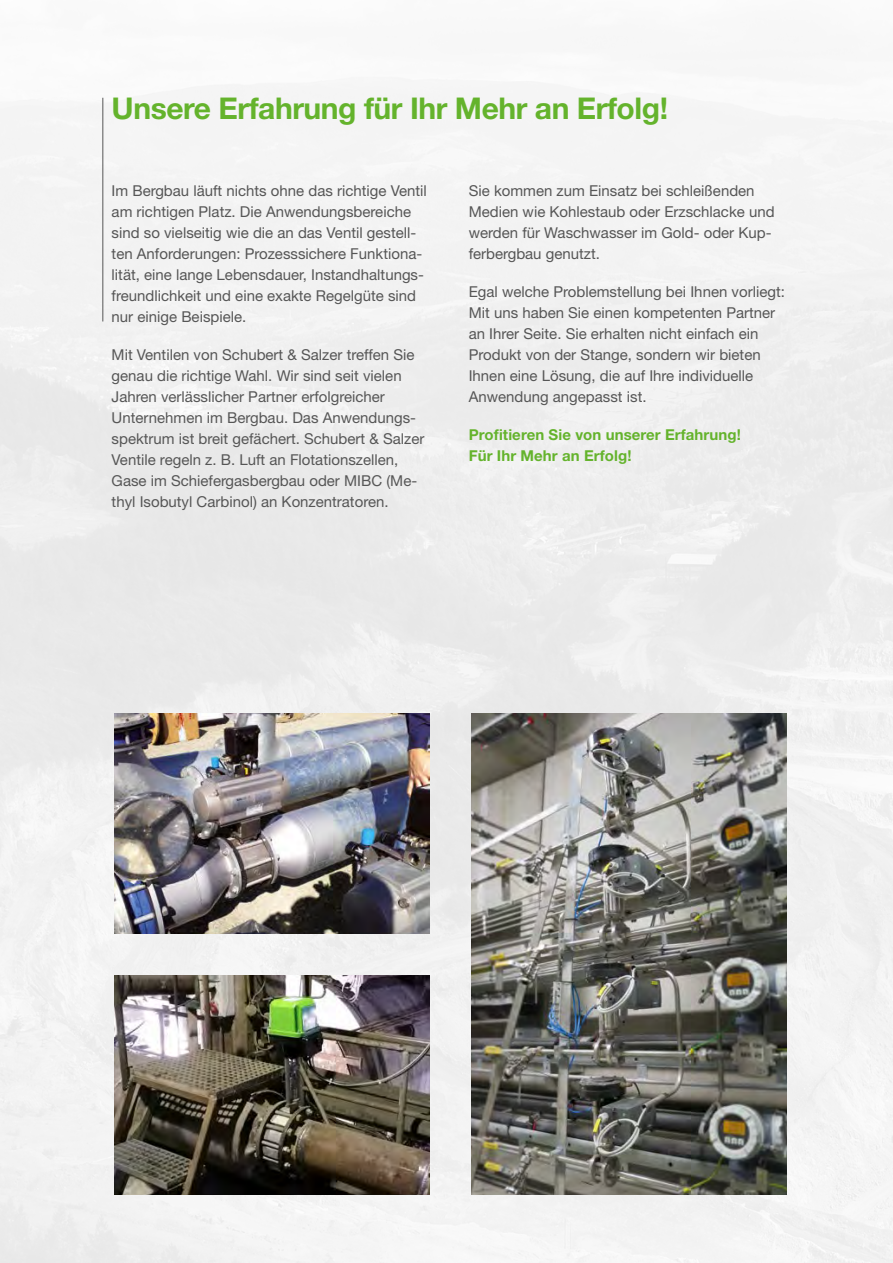
<style>
.page{position:relative;width:893px;height:1263px;background:#fff}
.page>*{position:absolute;margin:0;border:0;box-sizing:border-box;transform-origin:0 0}
.t1{font:700 30px "Helvetica Neue LT Std";letter-spacing:-.015em;color:#64b32c}
.t2{font:15px/21px "Helvetica Neue LT Std";color:#565656}
.t3{font:700 15px/21px "Helvetica Neue LT Std";letter-spacing:.005em;color:#64b32c}
</style>
<div class="page">
<div style="left:0;top:82px;width:893px;height:1181px;background:#f1f1f1"></div>
<img style="left:114px;top:975px;width:316px;height:220px">
<img style="left:471px;top:713px;width:316px;height:482px">
<hr style="left:103px;top:98px;width:1px;height:223px;background:#565656">
<img style="left:114px;top:713px;width:316px;height:220px">
<p class="t1" style="left:112px;top:90px;width:558px">Unsere Erfahrung für Ihr Mehr an Erfolg!</p>
<p class="t2" style="left:112px;top:180px;width:317px">Im Bergbau läuft nichts ohne das richtige Ventil am richtigen Platz. Die Anwendungsbereiche sind so vielseitig wie die an das Ventil gestell&shy;ten Anforderungen: Prozesssichere Funktiona&shy;lität, eine lange Lebensdauer, Instandhaltungs&shy;freundlichkeit und eine exakte Regelgüte sind nur einige Beispiele.</p>
<p class="t2" style="left:112px;top:344px;width:314px">Mit Ventilen von Schubert &amp; Salzer treffen Sie genau die richtige Wahl. Wir sind seit vielen Jahren verlässlicher Partner erfolgreicher Unternehmen im Bergbau. Das Anwendungs&shy;spektrum ist breit gefächert. Schubert &amp; Salzer Ventile regeln z. B. Luft an Flotationszellen, Gase im Schiefergasbergbau oder MIBC (Me&shy;thyl Isobutyl Carbinol) an Konzentratoren.</p>
<p class="t2" style="left:469px;top:180px;width:307px">Sie kommen zum Einsatz bei schleißenden Medien wie Kohlestaub oder Erzschlacke und werden für Waschwasser im Gold- oder Kup&shy;ferbergbau genutzt.</p>
<p class="t2" style="left:469px;top:281px;width:318px">Egal welche Problemstellung bei Ihnen vorliegt:<br>Mit uns haben Sie einen kompetenten Partner an Ihrer Seite. Sie erhalten nicht einfach ein Produkt von der Stange, sondern wir bieten Ihnen eine Lösung, die auf Ihre individuelle Anwendung angepasst ist.</p>
<p class="t3" style="left:469px;top:424px;width:274px">Profitieren Sie von unserer Erfahrung!<br>Für Ihr Mehr an Erfolg!</p>
</div>
